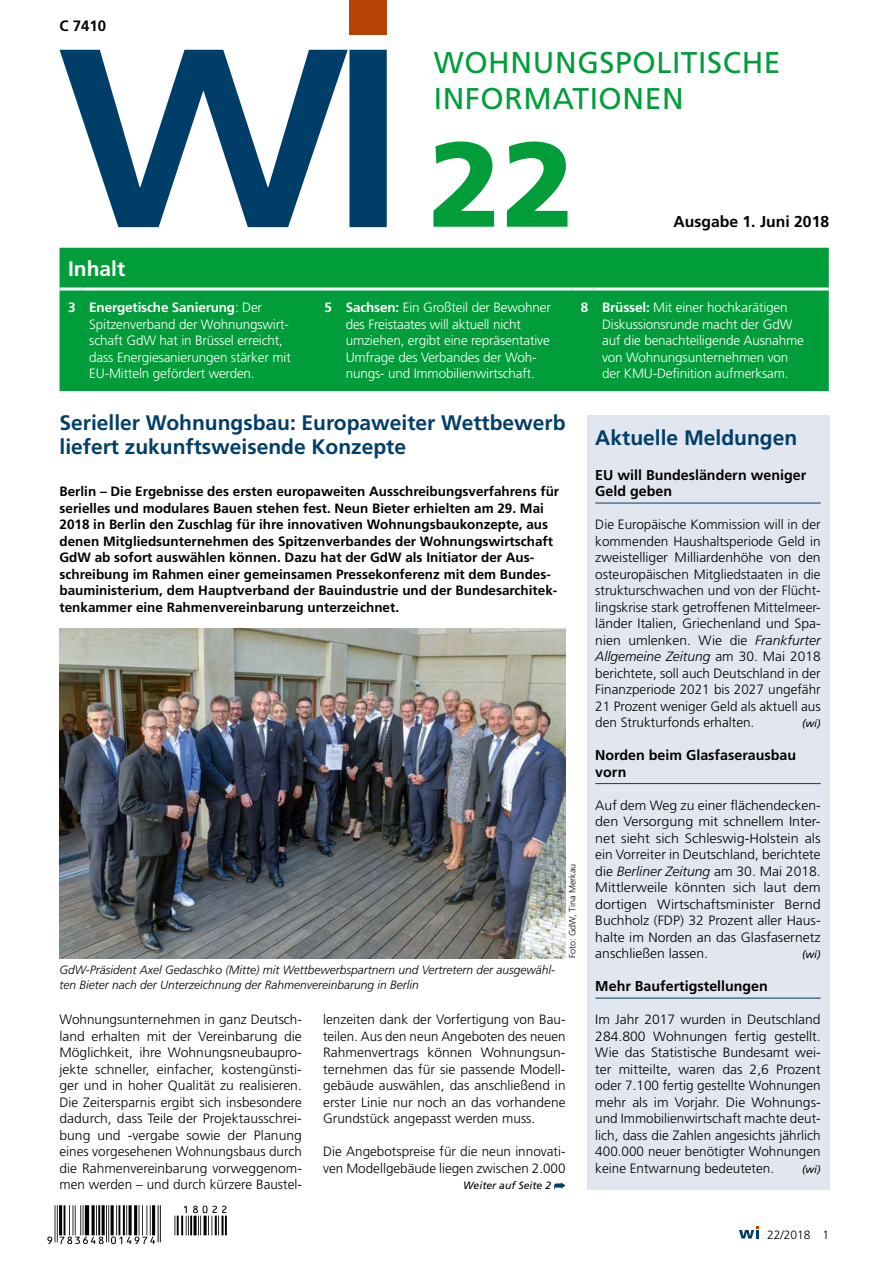
<style>
.page{position:relative;width:893px;height:1263px;background:#fff}
.page>*{position:absolute;margin:0;border:0;box-sizing:border-box;transform-origin:0 0}
.t1{font:900 120px "Frutiger";color:#009d3a}
.t2{font:30px/36px "Frutiger";letter-spacing:.02em;color:#009d3a}
.t3{font:700 21px/24px "Frutiger";color:#003e6a}
.t4{font:700 21px "Frutiger";color:#fff}
.t5{font:700 15.75px "Frutiger";color:#000}
.t6{font:700 15px "Frutiger";color:#000}
.t7{font:700 14.25px/16.5px "Frutiger";color:#000}
.t8{font:300 13.5px/16.5px "Frutiger";color:#000;text-align:justify}
.t9{font:700 13.5px/16.5px "Frutiger";color:#000}
.t10{font:300 13.5px/16.5px "Frutiger";letter-spacing:-.01em;color:#fff}
.t11{font:italic 300 12px/15px "Frutiger";color:#000}
.t12{font:300 12px "Frutiger";color:#000}
.t13{font:italic 10.5px "Frutiger";color:#000}
.t14{font:300 9px "Frutiger";color:#000}
.s1{font-weight:700}
.s2{font-style:italic}
</style>
<div class="page">
<div style="left:60px;top:248px;width:769px;height:143px;background:#009d3a"></div>
<hr style="left:60px;top:287px;width:21px;height:3px;background:#fff">
<hr style="left:81px;top:287px;width:235px;height:3px;background:#fff">
<hr style="left:316px;top:287px;width:21px;height:3px;background:#fff">
<hr style="left:337px;top:287px;width:235px;height:3px;background:#fff">
<hr style="left:572px;top:287px;width:22px;height:3px;background:#fff">
<hr style="left:594px;top:287px;width:235px;height:3px;background:#fff">
<svg style="left:554px;top:1182px;width:12px;height:7px"></svg>
<div style="left:587px;top:415px;width:242px;height:774px;background:#e1e6ef"></div>
<hr style="left:595px;top:503px;width:226px;height:1px;background:#003e6a">
<hr style="left:595px;top:783px;width:226px;height:1px;background:#003e6a">
<hr style="left:595px;top:998px;width:226px;height:1px;background:#003e6a">
<img style="left:60px;top:628px;width:506px;height:330px">
<svg style="left:739px;top:1226px;width:20px;height:12px"></svg>
<svg style="left:54px;top:1205px;width:173px;height:31px"></svg>
<hr style="left:160px;top:1205px;width:1px;height:37px;background:#000">
<hr style="left:158px;top:1205px;width:1px;height:37px;background:#000">
<hr style="left:152px;top:1205px;width:3px;height:30px;background:#000">
<hr style="left:150px;top:1205px;width:1px;height:30px;background:#000">
<hr style="left:146px;top:1205px;width:1px;height:30px;background:#000">
<hr style="left:142px;top:1205px;width:1px;height:30px;background:#000">
<hr style="left:139px;top:1205px;width:1px;height:30px;background:#000">
<hr style="left:134px;top:1205px;width:3px;height:30px;background:#000">
<hr style="left:129px;top:1205px;width:3px;height:30px;background:#000">
<hr style="left:126px;top:1205px;width:1px;height:30px;background:#000">
<hr style="left:123px;top:1205px;width:2px;height:30px;background:#000">
<hr style="left:119px;top:1205px;width:1px;height:30px;background:#000">
<hr style="left:116px;top:1205px;width:1px;height:30px;background:#000">
<hr style="left:111px;top:1205px;width:3px;height:30px;background:#000">
<hr style="left:108px;top:1205px;width:1px;height:37px;background:#000">
<hr style="left:106px;top:1205px;width:1px;height:37px;background:#000">
<hr style="left:102px;top:1205px;width:3px;height:30px;background:#000">
<hr style="left:98px;top:1205px;width:2px;height:30px;background:#000">
<hr style="left:96px;top:1205px;width:1px;height:30px;background:#000">
<hr style="left:92px;top:1205px;width:3px;height:30px;background:#000">
<hr style="left:85px;top:1205px;width:4px;height:30px;background:#404040">
<hr style="left:83px;top:1205px;width:1px;height:30px;background:#000">
<hr style="left:80px;top:1205px;width:1px;height:30px;background:#000">
<hr style="left:75px;top:1205px;width:1px;height:30px;background:#000">
<hr style="left:73px;top:1205px;width:1px;height:30px;background:#000">
<hr style="left:69px;top:1205px;width:1px;height:30px;background:#000">
<hr style="left:64px;top:1205px;width:1px;height:30px;background:#000">
<hr style="left:59px;top:1205px;width:3px;height:30px;background:#000">
<hr style="left:57px;top:1205px;width:1px;height:37px;background:#000">
<hr style="left:55px;top:1205px;width:1px;height:37px;background:#000">
<hr style="left:225px;top:1215px;width:2px;height:20px;background:#000">
<svg style="left:47px;top:1206px;width:179px;height:38px"></svg>
<svg style="left:60px;top:50px;width:327px;height:177px"></svg>
<div style="left:350px;top:0;width:37px;height:34px;background:#b84206"></div>
<p class="t6" style="left:60px;top:17px;width:48px">C 7410</p>
<h2 class="t2" style="left:434px;top:44px;width:348px">WOHNUNGSPOLITISCHE<br>INFORMATIONEN</h2>
<h1 class="t1" style="left:428px;top:112px;width:148px">22</h1>
<p class="t5" style="left:673px;top:212px;width:157px">Ausgabe 1. Juni 2018</p>
<h3 class="t4" style="left:68px;top:257px;width:59px">Inhalt</h3>
<p class="t10" style="left:89px;top:300px;width:203px;text-indent:-21px"><span class="s1">3 Energetische Sanierung</span>: Der Spitzenverband der Wohnungswirt&shy;schaft GdW hat in Brüssel erreicht, dass Energiesanierungen stärker mit EU-Mitteln gefördert werden.</p>
<p class="t10" style="left:346px;top:300px;width:207px;text-indent:-21px"><span class="s1">5 Sachsen:</span> Ein Großteil der Bewohner des Freistaates will aktuell nicht umziehen, ergibt eine repräsentative Umfrage des Verbandes der Woh&shy;nungs- und Immobilienwirtschaft.</p>
<p class="t10" style="left:602px;top:299px;width:203px;text-indent:-21px"><span class="s1">8 Brüssel:</span> Mit einer hochkarätigen Diskussionsrunde macht der GdW auf die benachteiligende Ausnahme von Wohnungsunternehmen von der KMU-Definition aufmerksam.</p>
<h3 class="t3" style="left:60px;top:411px;width:507px">Serieller Wohnungsbau: Europaweiter Wettbewerb liefert zukunftsweisende Konzepte</h3>
<p class="t9" style="left:60px;top:483px;width:501px">Berlin – Die Ergebnisse des ersten europaweiten Ausschreibungsverfahrens für serielles und modulares Bauen stehen fest. Neun Bieter erhielten am 29. Mai 2018 in Berlin den Zuschlag für ihre innovativen Wohnungsbaukonzepte, aus denen Mitgliedsunternehmen des Spitzenverbandes der Wohnungswirtschaft GdW ab sofort auswählen können. Dazu hat der GdW als Initiator der Aus&shy;schreibung im Rahmen einer gemeinsamen Pressekonferenz mit dem Bundes&shy;bauministerium, dem Hauptverband der Bauindustrie und der Bundesarchitek&shy;tenkammer eine Rahmenvereinbarung unterzeichnet.</p>
<p class="t11" style="left:60px;top:962px;width:497px">GdW-Präsident Axel Gedaschko (Mitte) mit Wettbewerbspartnern und Vertretern der ausgewähl&shy;ten Bieter nach der Unterzeichnung der Rahmenvereinbarung in Berlin</p>
<p class="t14" style="left:567px;top:958px;width:96px;rotate:-90deg">Foto: GdW, Tina Merkau</p>
<p class="t8" style="left:60px;top:1012px;width:244px">Wohnungsunternehmen in ganz Deutsch&shy;land erhalten mit der Vereinbarung die Möglichkeit, ihre Wohnungsneubaupro&shy;jekte schneller, einfacher, kostengünsti&shy;ger und in hoher Qualität zu realisieren.<br>Die Zeitersparnis ergibt sich insbesondere dadurch, dass Teile der Projektausschrei&shy;bung und -vergabe sowie der Planung eines vorgesehenen Wohnungsbaus durch die Rahmenvereinbarung vorweggenom&shy;men werden – und durch kürzere Baustel-</p>
<p class="t8" style="left:323px;top:1012px;width:244px">lenzeiten dank der Vorfertigung von Bau&shy;teilen. Aus den neun Angeboten des neuen Rahmenvertrags können Wohnungsun&shy;ternehmen das für sie passende Modell&shy;gebäude auswählen, das anschließend in erster Linie nur noch an das vorhandene Grundstück angepasst werden muss.</p>
<p class="t8" style="left:323px;top:1144px;width:244px">Die Angebotspreise für die neun innovati&shy;ven Modellgebäude liegen zwischen 2.000</p>
<p class="t13" style="left:463px;top:1180px;width:89px">Weiter auf Seite 2</p>
<h3 class="t3" style="left:595px;top:426px;width:203px">Aktuelle Meldungen</h3>
<p class="t7" style="left:595px;top:466px;width:212px">EU will Bundesländern weniger<br>Geld geben</p>
<p class="t8" style="left:595px;top:517px;width:227px">Die Europäische Kommission will in der kommenden Haushaltsperiode Geld in zweistelliger Milliardenhöhe von den osteuropäischen Mitgliedstaaten in die strukturschwachen und von der Flücht&shy;lingskrise stark getroffenen Mittelmeer&shy;länder Italien, Griechenland und Spa&shy;nien umlenken. Wie die <span class="s2">Frankfurter Allgemeine Zeitung</span> am 30. Mai 2018 berichtete, soll auch Deutschland in der Finanzperiode 2021 bis 2027 ungefähr 21 Prozent weniger Geld als aktuell aus den Strukturfonds erhalten.</p>
<p class="t13" style="left:802px;top:718px;width:20px">(wi)</p>
<p class="t7" style="left:595px;top:747px;width:202px">Norden beim Glasfaserausbau vorn</p>
<p class="t8" style="left:595px;top:797px;width:227px">Auf dem Weg zu einer flächendecken&shy;den Versorgung mit schnellem Inter&shy;net sieht sich Schleswig-Holstein als ein Vorreiter in Deutschland, berichtete die <span class="s2">Berliner Zeitung</span> am 30. Mai 2018.<br>Mittlerweile könnten sich laut dem dortigen Wirtschaftsminister Bernd Buchholz (FDP) 32 Prozent aller Haus&shy;halte im Norden an das Glasfasernetz anschließen lassen.</p>
<p class="t13" style="left:802px;top:949px;width:20px">(wi)</p>
<p class="t7" style="left:595px;top:978px;width:174px">Mehr Baufertigstellungen</p>
<p class="t8" style="left:595px;top:1012px;width:227px">Im Jahr 2017 wurden in Deutschland 284.800 Wohnungen fertig gestellt.<br>Wie das Statistische Bundesamt wei&shy;ter mitteilte, waren das 2,6 Prozent oder 7.100 fertig gestellte Wohnungen mehr als im Vorjahr. Die Wohnungs&shy;und Immobilienwirtschaft machte deut&shy;lich, dass die Zahlen angesichts jährlich 400.000 neuer benötigter Wohnungen keine Entwarnung bedeuteten.</p>
<p class="t13" style="left:802px;top:1163px;width:20px">(wi)</p>
<p class="t12" style="left:767px;top:1227px;width:64px">22/2018 1</p>
</div>
